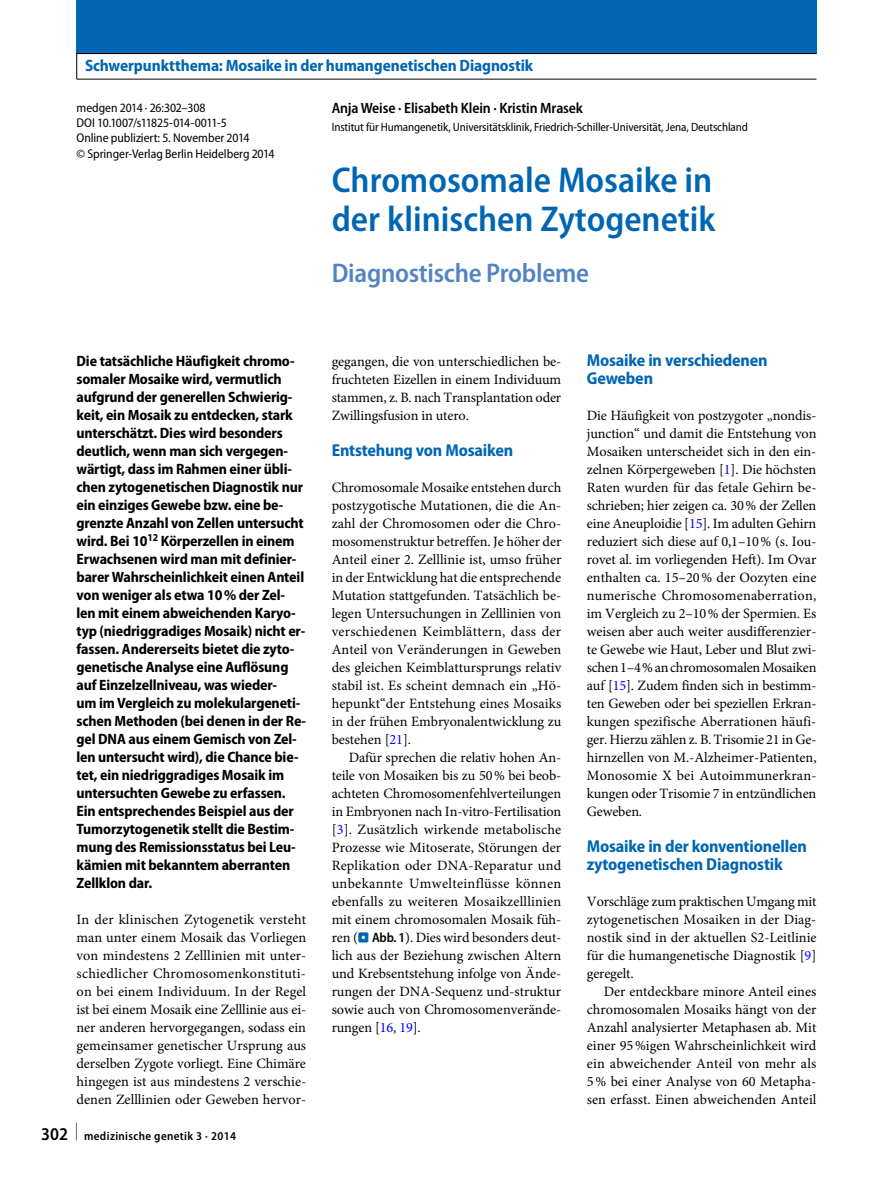
<style>
.page{position:relative;width:893px;height:1187px;background:#fff}
.page>*{position:absolute;margin:0;border:0;box-sizing:border-box;transform-origin:0 0}
.t1{font:600 semi-condensed 36px/39px "Myriad Pro";color:#0066b3}
.t2{font:600 semi-condensed 27px "Myriad Pro";letter-spacing:-.01em;color:#5285c4}
.t3{font:700 semi-condensed 17.25px/18px "Myriad Pro";letter-spacing:-.01em;color:#0066b3}
.t4{font:700 semi-condensed 16.5px "Myriad Pro";letter-spacing:-.005em;color:#0066b3}
.t5{font:700 semi-condensed 15px/18px "Myriad Pro";letter-spacing:-.01em;color:#000}
.t6{font:600 semi-condensed 15px "Myriad Pro";letter-spacing:-.01em;color:#000}
.t7{font:14.25px/18px "Minion Pro";color:#000;text-align:justify}
.t8{font:semi-condensed 12.75px/15.3px "Myriad Pro";letter-spacing:-.005em;color:#000}
.t9{font:semi-condensed 12px "Myriad Pro";letter-spacing:-.01em;color:#000}
.t10{font:600 semi-condensed 12px "Myriad Pro";letter-spacing:.03em;color:#000}
.s1{font-size:18px}
.s2{color:#00f}
.s3{font-family:"Blik Buttons";font-size:13.5px;color:#0066b3}
.s4{font-family:"Myriad Pro";font-weight:600;font-stretch:semi-condensed;font-size:13.5px}
</style>
<div class="page">
<div style="left:77px;top:0;width:740px;height:53px;background:#0066b3"></div>
<hr style="left:77px;top:53px;width:739px;height:1px;background:#000">
<hr style="left:77px;top:79px;width:739px;height:1px;background:#000">
<svg style="left:76px;top:54px;width:1px;height:25px"></svg>
<p class="t4" style="left:85px;top:57px;width:450px">Schwerpunktthema: Mosaike in der humangenetischen Diagnostik</p>
<p class="t8" style="left:77px;top:100px;width:200px">medgen 2014 · 26:302–308<br>DOI 10.1007/s11825-014-0011-5<br>Online publiziert: 5. November 2014<br>© Springer-Verlag Berlin Heidelberg 2014</p>
<p class="t6" style="left:332px;top:100px;width:253px">Anja Weise · Elisabeth Klein · Kristin Mrasek</p>
<p class="t9" style="left:332px;top:121px;width:418px">Institut für Humangenetik, Universitätsklinik, Friedrich-Schiller-Universität, Jena, Deutschland</p>
<h1 class="t1" style="left:332px;top:161px;width:385px">Chromosomale Mosaike in der klinischen Zytogenetik</h1>
<h2 class="t2" style="left:332px;top:258px;width:259px">Diagnostische Probleme</h2>
<p class="t5" style="left:77px;top:352px;width:231px">Die tatsächliche Häufigkeit chromo&shy;somaler Mosaike wird, vermutlich aufgrund der generellen Schwierig&shy;keit, ein Mosaik zu entdecken, stark unterschätzt. Dies wird besonders deutlich, wenn man sich vergegen&shy;wärtigt, dass im Rahmen einer übli&shy;chen zytogenetischen Diagnostik nur ein einziges Gewebe bzw. eine be&shy;grenzte Anzahl von Zellen untersucht wird. Bei 10<sup>12</sup> Körperzellen in einem Erwachsenen wird man mit definier&shy;barer Wahrscheinlichkeit einen Anteil von weniger als etwa 10% der Zel&shy;len mit einem abweichenden Karyo&shy;typ (niedriggradiges Mosaik) nicht er&shy;fassen. Andererseits bietet die zyto&shy;genetische Analyse eine Auflösung auf Einzelzellniveau, was wieder-<br>um im Vergleich zu molekulargeneti&shy;schen Methoden (bei denen in der Re&shy;gel DNA aus einem Gemisch von Zel&shy;len untersucht wird), die Chance bie&shy;tet, ein niedriggradiges Mosaik im untersuchten Gewebe zu erfassen.<br>Ein entsprechendes Beispiel aus der Tumorzytogenetik stellt die Bestim&shy;mung des Remissionsstatus bei Leu&shy;kämien mit bekanntem aberranten Zellklon dar.</p>
<p class="t7" style="left:77px;top:910px;width:231px">In der klinischen Zytogenetik versteht man unter einem Mosaik das Vorliegen von mindestens 2 Zelllinien mit unter&shy;schiedlicher Chromosomenkonstituti&shy;on bei einem Individuum. In der Regel ist bei einem Mosaik eine Zelllinie aus ei&shy;ner anderen hervorgegangen, sodass ein gemeinsamer genetischer Ursprung aus derselben Zygote vorliegt. Eine Chimäre hingegen ist aus mindestens 2 verschie&shy;denen Zelllinien oder Geweben hervor-</p>
<p class="t10" style="left:41px;top:1129px;width:196px"><span class="s1">302 </span><sup>|</sup> medizinische genetik 3 · 2014</p>
<p class="t7" style="left:332px;top:352px;width:231px">gegangen, die von unterschiedlichen be&shy;fruchteten Eizellen in einem Individuum stammen, z. B. nach Transplantation oder Zwillingsfusion in utero.</p>
<p class="t3" style="left:332px;top:441px;width:183px">Entstehung von Mosaiken</p>
<p class="t7" style="left:332px;top:478px;width:231px">Chromosomale Mosaike entstehen durch postzygotische Mutationen, die die An&shy;zahl der Chromosomen oder die Chro&shy;mosomenstruktur betreffen. Je höher der Anteil einer 2. Zelllinie ist, umso früher in der Entwicklung hat die entsprechende Mutation stattgefunden. Tatsächlich be&shy;legen Untersuchungen in Zelllinien von verschiedenen Keimblättern, dass der Anteil von Veränderungen in Geweben des gleichen Keimblattursprungs relativ stabil ist. Es scheint demnach ein „Hö&shy;hepunkt“der Entstehung eines Mosaiks in der frühen Embryonalentwicklung zu bestehen [<span class="s2">21</span>].</p>
<p class="t7" style="left:332px;top:748px;width:231px;text-indent:17px">Dafür sprechen die relativ hohen An&shy;teile von Mosaiken bis zu 50% bei beob&shy;achteten Chromosomenfehlverteilungen in Embryonen nach In-vitro-Fertilisation [<span class="s2">3</span>]. Zusätzlich wirkende metabolische Prozesse wie Mitoserate, Störungen der Replikation oder DNA-Reparatur und unbekannte Umwelteinflüsse können ebenfalls zu weiteren Mosaikzelllinien mit einem chromosomalen Mosaik füh&shy;ren (<span class="s3">.</span> <span class="s4">Abb. 1</span>). Dies wird besonders deut&shy;lich aus der Beziehung zwischen Altern und Krebsentstehung infolge von Ände&shy;rungen der DNA-Sequenz und-struktur sowie auch von Chromosomenverände&shy;rungen [<span class="s2">16</span>, <span class="s2">19</span>].</p>
<p class="t3" style="left:587px;top:351px;width:182px">Mosaike in verschiedenen<br>Geweben</p>
<p class="t7" style="left:587px;top:406px;width:231px">Die Häufigkeit von postzygoter „nondis&shy;junction“ und damit die Entstehung von Mosaiken unterscheidet sich in den ein&shy;zelnen Körpergeweben [<span class="s2">1</span>]. Die höchsten Raten wurden für das fetale Gehirn be&shy;schrieben; hier zeigen ca. 30% der Zellen eine Aneuploidie [<span class="s2">15</span>]. Im adulten Gehirn reduziert sich diese auf 0,1–10% (s. Iou&shy;rovet al. im vorliegenden Heft). Im Ovar enthalten ca. 15–20% der Oozyten eine numerische Chromosomenaberration, im Vergleich zu 2–10% der Spermien. Es weisen aber auch weiter ausdifferenzier&shy;te Gewebe wie Haut, Leber und Blut zwi&shy;schen 1–4% an chromosomalen Mosaiken auf [<span class="s2">15</span>]. Zudem finden sich in bestimm&shy;ten Geweben oder bei speziellen Erkran&shy;kungen spezifische Aberrationen häufi&shy;ger. Hierzu zählen z. B. Trisomie 21 in Ge&shy;hirnzellen von M.-Alzheimer-Patienten, Monosomie X bei Autoimmunerkran&shy;kungen oder Trisomie 7 in entzündlichen Geweben.</p>
<p class="t3" style="left:587px;top:837px;width:222px">Mosaike in der konventionellen zytogenetischen Diagnostik</p>
<p class="t7" style="left:587px;top:892px;width:231px">Vorschläge zum praktischen Umgang mit zytogenetischen Mosaiken in der Diag&shy;nostik sind in der aktuellen S2-Leitlinie für die humangenetische Diagnostik [<span class="s2">9</span>] geregelt.</p>
<p class="t7" style="left:587px;top:982px;width:231px;text-indent:17px">Der entdeckbare minore Anteil eines chromosomalen Mosaiks hängt von der Anzahl analysierter Metaphasen ab. Mit einer 95%igen Wahrscheinlichkeit wird ein abweichender Anteil von mehr als 5% bei einer Analyse von 60 Metapha&shy;sen erfasst. Einen abweichenden Anteil</p>
</div>
